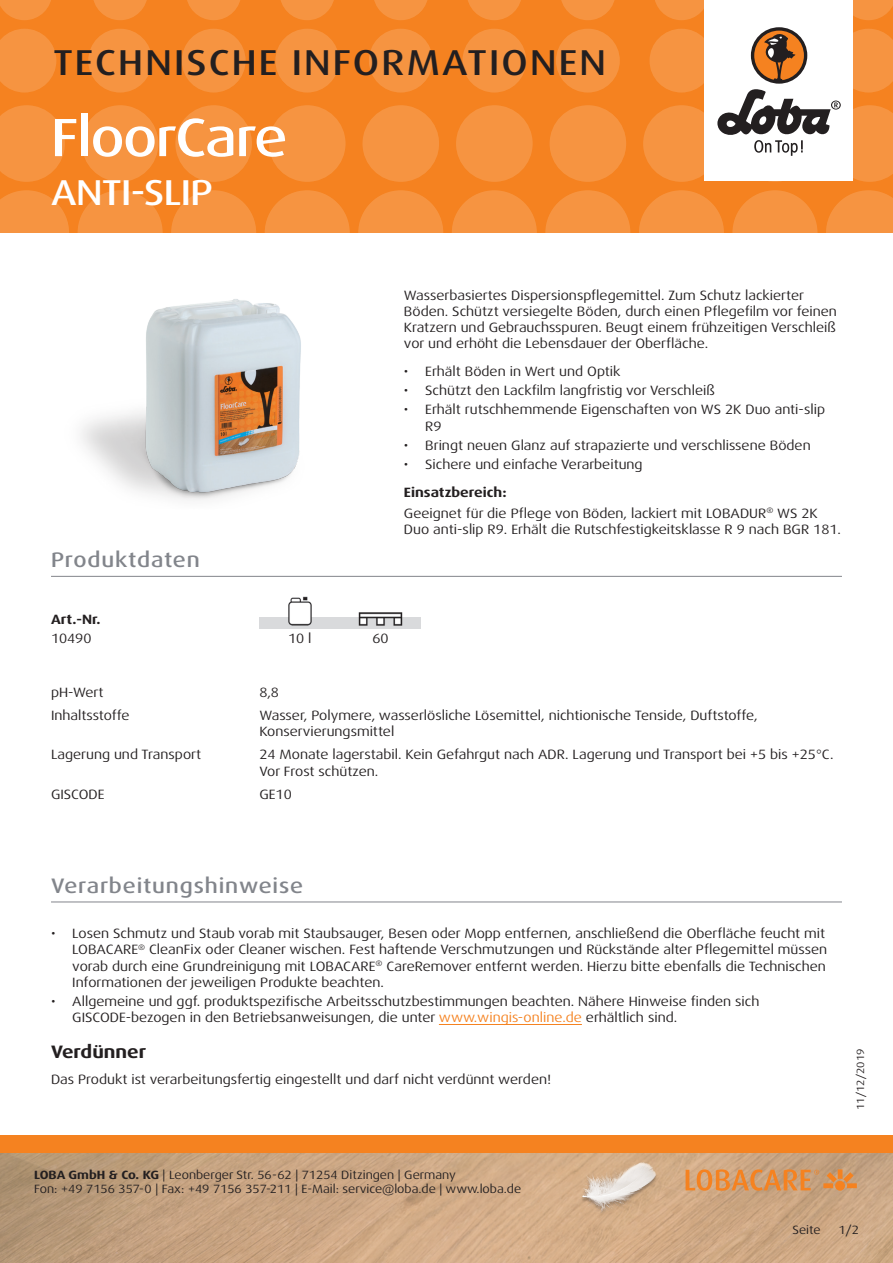
<style>
.page{position:relative;width:893px;height:1263px;background:#fff}
.page>*{position:absolute;margin:0;border:0;box-sizing:border-box;transform-origin:0 0}
.t1{font:500 expanded 54px "Dax Pro";letter-spacing:-.025em;color:#fff}
.t2{font:500 expanded 36px "Dax Pro";letter-spacing:.06em;color:#231f20}
.t3{font:500 expanded 36px "Dax Pro";letter-spacing:-.015em;color:#fff}
.Titel_grau{font:500 expanded 21px "Dax Pro";letter-spacing:.04em;color:#82858b}
.t4{font:700 expanded 18px "Dax Pro";color:#231f20}
.Text{font:expanded 13.5px/16.2px "Dax Pro";color:#231f20}
.Text_Bold{font:700 expanded 13.5px "Dax Pro";color:#231f20}
.Text_zentriert{font:expanded 13.5px "Dax Pro";color:#231f20}
.t5{font:expanded 12px/14.4px "Dax Pro";color:#231f20}
.t6{font:expanded 10.5px "Dax Pro";color:#231f20}
.s1{color:#f58220}
.s2{font-weight:700}
</style>
<div class="page">
<div style="left:0;top:0;width:893px;height:233px;background:#f58220"></div>
<svg style="left:0;top:190px;width:69px;height:43px"></svg>
<svg style="left:78px;top:190px;width:85px;height:85px;fill:#f69441"></svg>
<svg style="left:171px;top:190px;width:85px;height:85px;fill:#f69441"></svg>
<svg style="left:265px;top:190px;width:85px;height:85px;fill:#f69441"></svg>
<svg style="left:358px;top:190px;width:85px;height:85px;fill:#f69441"></svg>
<svg style="left:545px;top:190px;width:85px;height:85px;fill:#f69441"></svg>
<svg style="left:452px;top:190px;width:85px;height:85px;fill:#f69441"></svg>
<svg style="left:732px;top:190px;width:85px;height:85px;fill:#f69441"></svg>
<svg style="left:639px;top:190px;width:85px;height:85px;fill:#f69441"></svg>
<svg style="left:826px;top:190px;width:67px;height:43px"></svg>
<svg style="left:0;top:105px;width:65px;height:77px"></svg>
<svg style="left:82px;top:105px;width:76px;height:77px"></svg>
<svg style="left:175px;top:105px;width:77px;height:77px"></svg>
<svg style="left:269px;top:105px;width:76px;height:77px"></svg>
<svg style="left:456px;top:105px;width:77px;height:77px"></svg>
<svg style="left:362px;top:105px;width:77px;height:77px"></svg>
<svg style="left:550px;top:105px;width:76px;height:77px"></svg>
<svg style="left:0;top:29px;width:56px;height:63px"></svg>
<svg style="left:182px;top:29px;width:64px;height:63px"></svg>
<svg style="left:88px;top:29px;width:64px;height:63px"></svg>
<svg style="left:275px;top:29px;width:64px;height:63px"></svg>
<svg style="left:462px;top:29px;width:64px;height:63px"></svg>
<svg style="left:369px;top:29px;width:64px;height:63px"></svg>
<svg style="left:556px;top:29px;width:64px;height:63px"></svg>
<svg style="left:0;top:0;width:51px;height:20px"></svg>
<svg style="left:187px;top:0;width:53px;height:20px"></svg>
<svg style="left:468px;top:0;width:53px;height:20px"></svg>
<svg style="left:655px;top:0;width:49px;height:20px"></svg>
<svg style="left:93px;top:0;width:54px;height:20px"></svg>
<svg style="left:374px;top:0;width:54px;height:20px"></svg>
<svg style="left:281px;top:0;width:53px;height:20px"></svg>
<svg style="left:561px;top:0;width:54px;height:20px"></svg>
<svg style="left:853px;top:0;width:40px;height:20px"></svg>
<img style="left:0;top:1152px;width:893px;height:111px">
<div style="left:0;top:1135px;width:893px;height:17px;background:#f58220"></div>
<div style="left:704px;top:0;width:149px;height:181px;background:#fff"></div>
<svg style="left:643px;top:29px;width:250px;height:153px"></svg>
<img style="left:578px;top:1161px;width:82px;height:81px">
<svg style="left:686px;top:1169px;width:171px;height:22px;background:#d9965b"></svg>
<hr style="left:51px;top:901px;width:791px;height:1px;background:#82858b">
<hr style="left:439px;top:1024px;width:143px;height:1px;background:#f58220">
<hr style="left:51px;top:576px;width:791px;height:1px;background:#82858b">
<img style="left:259px;top:596px;width:162px;height:22px">
<img style="left:259px;top:618px;width:162px;height:10px">
<img style="left:81px;top:272px;width:241px;height:228px">
<h2 class="t2" style="left:53px;top:40px;width:554px">TECHNISCHE INFORMATIONEN</h2>
<p class="t1" style="left:51px;top:103px;width:238px">FloorCare</p>
<h2 class="t3" style="left:51px;top:169px;width:163px">ANTI-SLIP</h2>
<p class="Titel_grau" style="left:51px;top:547px;width:150px">Produktdaten</p>
<p class="Text" style="left:404px;top:287px;width:434px">Wasserbasiertes Dispersionspflegemittel. Zum Schutz lackierter Böden. Schützt versiegelte Böden, durch einen Pflegefilm vor feinen Kratzern und Gebrauchsspuren. Beugt einem frühzeitigen Verschleiß vor und erhöht die Lebensdauer der Oberfläche.</p>
<p class="Text" style="left:404px;top:363px;width:218px">• Erhält Böden in Wert und Optik</p>
<p class="Text" style="left:404px;top:382px;width:312px">• Schützt den Lackfilm langfristig vor Verschleiß</p>
<p class="Text" style="left:425px;top:402px;width:401px;text-indent:-21px">• Erhält rutschhemmende Eigenschaften von WS 2K Duo anti-slip<br>R9</p>
<p class="Text" style="left:404px;top:437px;width:408px">• Bringt neuen Glanz auf strapazierte und verschlissene Böden</p>
<p class="Text" style="left:404px;top:456px;width:240px">• Sichere und einfache Verarbeitung</p>
<p class="Text_Bold" style="left:404px;top:483px;width:104px">Einsatzbereich:</p>
<p class="Text" style="left:404px;top:505px;width:438px">Geeignet für die Pflege von Böden, lackiert mit LOBADUR<sup>®</sup> WS 2K<br>Duo anti-slip R9. Erhält die Rutschfestigkeitsklasse R 9 nach BGR 181.</p>
<p class="Text_Bold" style="left:51px;top:611px;width:51px">Art.-Nr.</p>
<p class="Text" style="left:51px;top:631px;width:42px">10490</p>
<p class="Text_zentriert" style="left:288px;top:630px;width:25px">10 l</p>
<p class="Text_zentriert" style="left:372px;top:630px;width:18px">60</p>
<p class="Text" style="left:51px;top:684px;width:54px">pH-Wert</p>
<p class="Text" style="left:259px;top:684px;width:21px">8,8</p>
<p class="Text" style="left:51px;top:707px;width:80px">Inhaltsstoffe</p>
<p class="Text" style="left:259px;top:707px;width:500px">Wasser, Polymere, wasserlösliche Lösemittel, nichtionische Tenside, Duftstoffe,<br>Konservierungsmittel</p>
<p class="Text" style="left:51px;top:747px;width:152px">Lagerung und Transport</p>
<p class="Text" style="left:259px;top:747px;width:576px">24 Monate lagerstabil. Kein Gefahrgut nach ADR. Lagerung und Transport bei +5 bis +25°C.<br>Vor Frost schützen.</p>
<p class="Text" style="left:51px;top:786px;width:55px">GISCODE</p>
<p class="Text" style="left:259px;top:786px;width:34px">GE10</p>
<p class="Titel_grau" style="left:51px;top:872px;width:254px">Verarbeitungshinweise</p>
<p class="Text" style="left:72px;top:925px;width:756px;text-indent:-21px">• Losen Schmutz und Staub vorab mit Staubsauger, Besen oder Mopp entfernen, anschließend die Oberfläche feucht mit LOBACARE<sup>®</sup> CleanFix oder Cleaner wischen. Fest haftende Verschmutzungen und Rückstände alter Pflegemittel müssen vorab durch eine Grundreinigung mit LOBACARE<sup>®</sup> CareRemover entfernt werden. Hierzu bitte ebenfalls die Technischen Informationen der jeweiligen Produkte beachten.</p>
<p class="Text" style="left:72px;top:993px;width:689px;text-indent:-21px">• Allgemeine und ggf. produktspezifische Arbeitsschutzbestimmungen beachten. Nähere Hinweise finden sich<br>GISCODE-bezogen in den Betriebsanweisungen, die unter <span class="s1">www.wingis-online.de</span> erhältlich sind.</p>
<p class="t4" style="left:51px;top:1040px;width:97px">Verdünner</p>
<p class="Text" style="left:51px;top:1071px;width:501px">Das Produkt ist verarbeitungsfertig eingestellt und darf nicht verdünnt werden!</p>
<p class="t5" style="left:34px;top:1167px;width:489px"><span class="s2">LOBA GmbH &amp; Co. KG</span> | Leonberger Str. 56-62 | 71254 Ditzingen | Germany<br>Fon: +49 7156 357-0 | Fax: +49 7156 357-211 | E-Mail: service@loba.de | www.loba.de</p>
<p class="t6" style="left:854px;top:1110px;width:63px;rotate:-90deg">11/12/2019</p>
<p class="t5" style="left:792px;top:1223px;width:30px">Seite</p>
<p class="t5" style="left:838px;top:1223px;width:22px">1/2</p>
</div>
